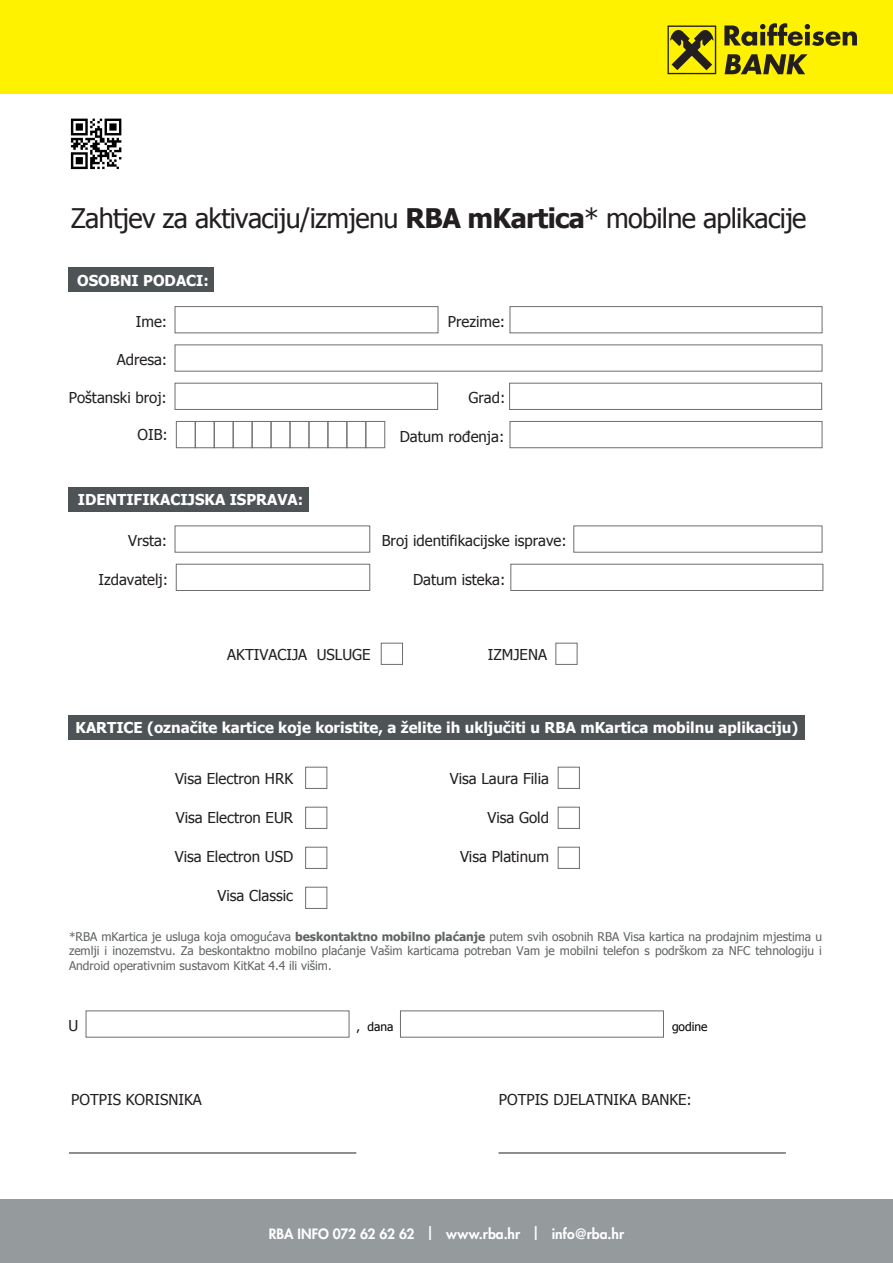
<style>
.page{position:relative;width:893px;height:1263px;background:#fff}
.page>*{position:absolute;margin:0;border:0;box-sizing:border-box;transform-origin:0 0}
.t1{font:27px "Tahoma";letter-spacing:-.025em;color:#231f20}
.t2{font:15px "Tahoma";color:#231f20}
.t3{font:700 15px "Tahoma";color:#fff}
.t4{font:800 13.8px "Futura X";color:#fff}
.t5{font:12px/14.4px "Tahoma";color:#606364;text-align:justify}
.t6{font:12px "Tahoma";color:#000}
.s1{font-weight:700}
</style>
<div class="page">
<div style="left:69px;top:715px;width:736px;height:24px;background:#4e5355"></div>
<div style="left:69px;top:487px;width:240px;height:25px;background:#4e5355"></div>
<div style="left:69px;top:267px;width:145px;height:25px;background:#4e5355"></div>
<div style="left:175px;top:306px;width:263px;height:27px;border:1px solid #6d6e71"></div>
<div style="left:0;top:0;width:893px;height:93px;background:#fff200"></div>
<div style="left:667px;top:26px;width:49px;height:48px;background:#443f1b"></div>
<div style="left:669px;top:27px;width:46px;height:46px;background:#fff200"></div>
<svg style="left:670px;top:30px;width:43px;height:40px"></svg>
<svg style="left:724px;top:23px;width:133px;height:23px"></svg>
<svg style="left:725px;top:54px;width:83px;height:20px"></svg>
<div style="left:0;top:1199px;width:893px;height:64px;background:#959a9d"></div>
<div style="left:176px;top:421px;width:19px;height:27px;border:1px solid #6d6e71"></div>
<div style="left:195px;top:421px;width:19px;height:27px;border:1px solid #6d6e71"></div>
<div style="left:214px;top:421px;width:19px;height:27px;border:1px solid #6d6e71"></div>
<div style="left:233px;top:421px;width:19px;height:27px;border:1px solid #6d6e71"></div>
<div style="left:252px;top:421px;width:19px;height:27px;border:1px solid #6d6e71"></div>
<div style="left:271px;top:421px;width:19px;height:27px;border:1px solid #6d6e71"></div>
<div style="left:290px;top:421px;width:19px;height:27px;border:1px solid #6d6e71"></div>
<div style="left:309px;top:421px;width:19px;height:27px;border:1px solid #6d6e71"></div>
<div style="left:328px;top:421px;width:19px;height:27px;border:1px solid #6d6e71"></div>
<div style="left:347px;top:421px;width:19px;height:27px;border:1px solid #6d6e71"></div>
<div style="left:366px;top:421px;width:19px;height:27px;border:1px solid #6d6e71"></div>
<div style="left:510px;top:306px;width:312px;height:27px;border:1px solid #6d6e71"></div>
<div style="left:175px;top:383px;width:263px;height:27px;border:1px solid #6d6e71"></div>
<div style="left:509px;top:383px;width:313px;height:27px;border:1px solid #6d6e71"></div>
<div style="left:510px;top:421px;width:312px;height:27px;border:1px solid #6d6e71"></div>
<div style="left:176px;top:564px;width:194px;height:27px;border:1px solid #6d6e71"></div>
<div style="left:511px;top:564px;width:312px;height:27px;border:1px solid #6d6e71"></div>
<div style="left:381px;top:643px;width:22px;height:22px;border:1px solid #6d6e71"></div>
<div style="left:556px;top:643px;width:21px;height:22px;border:1px solid #6d6e71"></div>
<div style="left:305px;top:767px;width:22px;height:22px;background:#fff;border:1px solid #6d6e71"></div>
<div style="left:305px;top:807px;width:22px;height:22px;background:#fff;border:1px solid #6d6e71"></div>
<div style="left:305px;top:847px;width:22px;height:22px;background:#fff;border:1px solid #6d6e71"></div>
<div style="left:558px;top:767px;width:22px;height:22px;background:#fff;border:1px solid #6d6e71"></div>
<div style="left:558px;top:807px;width:22px;height:22px;background:#fff;border:1px solid #6d6e71"></div>
<div style="left:558px;top:847px;width:22px;height:22px;background:#fff;border:1px solid #6d6e71"></div>
<div style="left:305px;top:887px;width:22px;height:22px;background:#fff;border:1px solid #6d6e71"></div>
<hr style="left:69px;top:1153px;width:287px;height:1px;background:#231f20">
<hr style="left:498px;top:1153px;width:288px;height:1px;background:#231f20">
<svg style="left:70px;top:118px;width:52px;height:52px"></svg>
<svg style="left:71px;top:119px;width:50px;height:50px"></svg>
<h1 class="t1" style="left:71px;top:200px;width:737px">Zahtjev za aktivaciju/izmjenu <span class="s1">RBA mKartica</span>* mobilne aplikacije</h1>
<p class="t3" style="left:77px;top:270px;width:133px">OSOBNI PODACI:</p>
<p class="t2" style="left:136px;top:311px;width:33px">Ime:</p>
<p class="t2" style="left:448px;top:311px;width:59px">Prezime:</p>
<p class="t2" style="left:117px;top:350px;width:52px">Adresa:</p>
<p class="t2" style="left:69px;top:388px;width:100px">Poštanski broj:</p>
<p class="t2" style="left:468px;top:388px;width:38px">Grad:</p>
<p class="t2" style="left:400px;top:426px;width:106px">Datum rođenja:</p>
<p class="t2" style="left:137px;top:425px;width:32px">OIB:</p>
<p class="t3" style="left:78px;top:489px;width:227px">IDENTIFIKACIJSKA ISPRAVA:</p>
<p class="t2" style="left:128px;top:531px;width:41px">Vrsta:</p>
<p class="t2" style="left:382px;top:531px;width:186px">Broj identifikacijske isprave:</p>
<p class="t2" style="left:99px;top:569px;width:71px">Izdavatelj:</p>
<p class="t2" style="left:413px;top:569px;width:94px">Datum isteka:</p>
<p class="t2" style="left:227px;top:645px;width:145px">AKTIVACIJA USLUGE</p>
<p class="t2" style="left:488px;top:645px;width:61px">IZMJENA</p>
<p class="t3" style="left:76px;top:717px;width:724px">KARTICE (označite kartice koje koristite, a želite ih uključiti u RBA mKartica mobilnu aplikaciju)</p>
<p class="t2" style="left:175px;top:768px;width:120px">Visa Electron HRK</p>
<p class="t2" style="left:176px;top:807px;width:119px">Visa Electron EUR</p>
<p class="t2" style="left:175px;top:846px;width:120px">Visa Electron USD</p>
<p class="t2" style="left:217px;top:885px;width:77px">Visa Classic</p>
<p class="t2" style="left:450px;top:768px;width:101px">Visa Laura Filia</p>
<p class="t2" style="left:487px;top:807px;width:63px">Visa Gold</p>
<p class="t2" style="left:460px;top:846px;width:91px">Visa Platinum</p>
<p class="t5" style="left:69px;top:929px;width:755px">*RBA mKartica je usluga koja omogućava <span class="s1">beskontaktno mobilno plaćanje</span> putem svih osobnih RBA Visa kartica na prodajnim mjestima u zemlji i inozemstvu. Za beskontaktno mobilno plaćanje Vašim karticama potreban Vam je mobilni telefon s podrškom za NFC tehnologiju i Android operativnim sustavom KitKat 4.4 ili višim.</p>
<p class="t2" style="left:68px;top:1016px;width:11px">U</p>
<p class="t6" style="left:356px;top:1019px;width:39px">, dana</p>
<p class="t6" style="left:672px;top:1019px;width:37px">godine</p>
<p class="t2" style="left:71px;top:1089px;width:132px">POTPIS KORISNIKA</p>
<p class="t2" style="left:499px;top:1089px;width:195px">POTPIS DJELATNIKA BANKE:</p>
<p class="t4" style="left:269px;top:1224px;width:357px">RBA INFO 072 62 62 62 | www.rba.hr | info@rba.hr</p>
</div>
